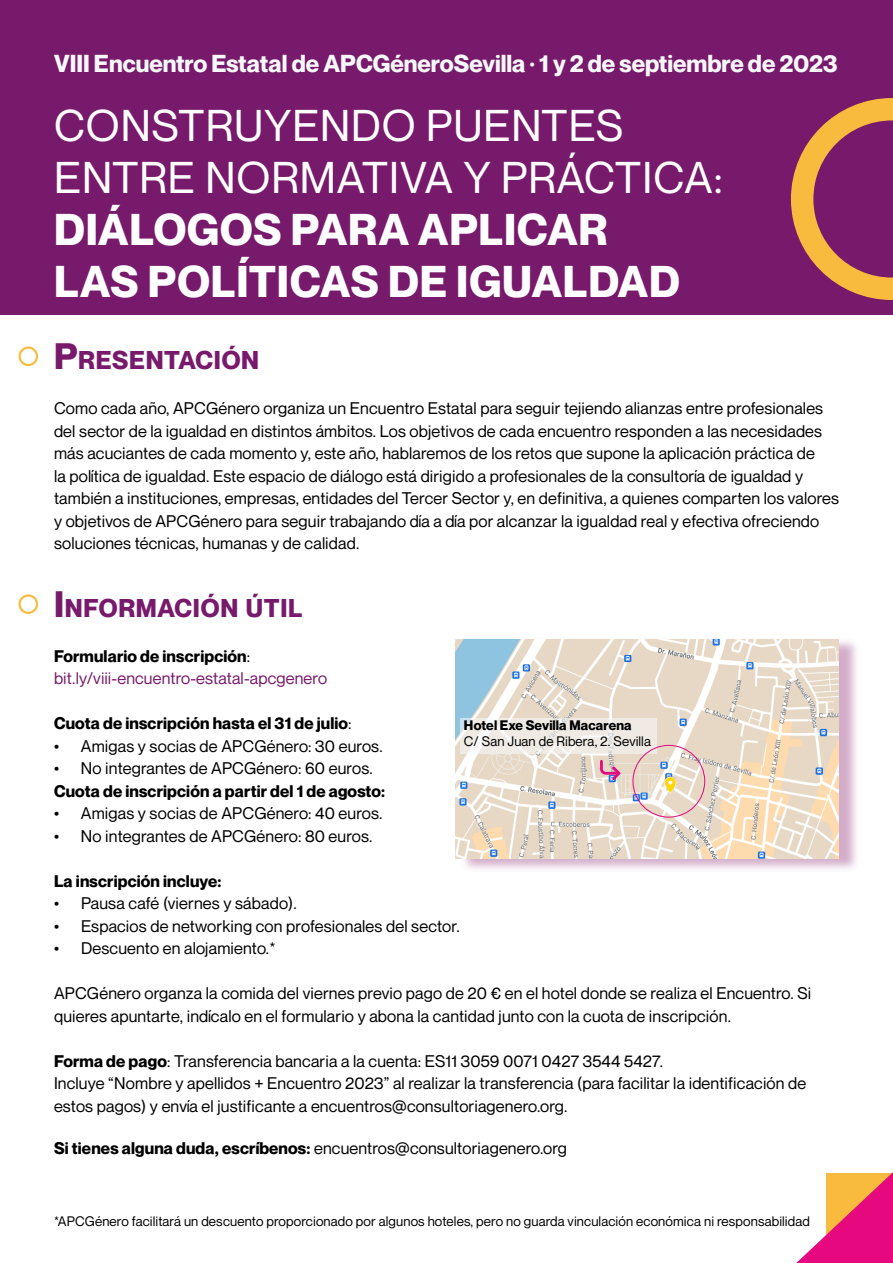
<style>
.page{position:relative;width:893px;height:1263px;background:#fff}
.page>*{position:absolute;margin:0;border:0;box-sizing:border-box;transform-origin:0 0}
.t1{font:43.5px/52.2px "Neue Montreal";letter-spacing:.02em;color:#fff}
.t2{font:700 43.5px/52.2px "Neue Montreal";letter-spacing:.02em;color:#fff}
.t3{font:700 25.2px "Neue Montreal";letter-spacing:.03em;color:#781a6b}
.t4{font:700 24px "Neue Montreal";color:#f7f8fa}
.t5{font:16.5px/22.5px "Neue Montreal";letter-spacing:.01em;color:#000}
.t6{font:700 16.5px "Neue Montreal";letter-spacing:.01em;color:#000}
.t7{font:16.5px/22.5px "Neue Montreal";letter-spacing:.01em;color:#781a6b}
.t8{font:13.5px "Neue Montreal";letter-spacing:.01em;color:#000}
.t9{font:700 13.5px "Neue Montreal";letter-spacing:.01em;color:#000}
.s1{font-size:36px}
.s2{font-weight:700;color:#000}
.s3{color:#000}
.s4{font-weight:400}
.s5{font-weight:700}
</style>
<div class="page">
<div style="left:0;top:0;width:893px;height:315px;background:#781a6b"></div>
<svg style="left:791px;top:98px;width:102px;height:202px"></svg>
<div style="left:19px;top:346px;width:19px;height:20px;border:2px solid #f9bb3d;border-radius:50%"></div>
<div style="left:19px;top:594px;width:19px;height:20px;border:2px solid #f9bb3d;border-radius:50%"></div>
<div style="left:460px;top:637px;width:400px;height:236px;background:#a1518d;opacity:.47"></div>
<img style="left:455px;top:639px;width:383px;height:219px">
<svg style="left:460px;top:718px;width:197px;height:35px;fill:#efeae3"></svg>
<div style="left:632px;top:745px;width:73px;height:72px;border:1px solid #e5087e;border-radius:50%"></div>
<svg style="left:796px;top:1172px;width:97px;height:91px"></svg>
<svg style="left:599px;top:758px;width:24px;height:25px"></svg>
<h3 class="t4" style="left:54px;top:49px;width:785px">VIII Encuentro Estatal de APCGéneroSevilla · 1 y 2 de septiembre de 2023</h3>
<h1 class="t1" style="left:54px;top:100px;width:670px">CONSTRUYENDO PUENTES<br>ENTRE NORMATIVA Y PRÁCTICA:</h1>
<h1 class="t2" style="left:54px;top:204px;width:627px">DIÁLOGOS PARA APLICAR<br>LAS POLÍTICAS DE IGUALDAD</h1>
<h2 class="t3" style="left:54px;top:345px;width:207px"><span class="s1">P</span>RESENTACIÓN</h2>
<p class="t5" style="left:54px;top:397px;width:786px">Como cada año, APCGénero organiza un Encuentro Estatal para seguir tejiendo alianzas entre profesionales del sector de la igualdad en distintos ámbitos. Los objetivos de cada encuentro responden a las necesidades más acuciantes de cada momento y, este año, hablaremos de los retos que supone la aplicación práctica de<br>la política de igualdad. Este espacio de diálogo está dirigido a profesionales de la consultoría de igualdad y también a instituciones, empresas, entidades del Tercer Sector y, en definitiva, a quienes comparten los valores y objetivos de APCGénero para seguir trabajando día a día por alcanzar la igualdad real y efectiva ofreciendo soluciones técnicas, humanas y de calidad.</p>
<h2 class="t3" style="left:54px;top:592px;width:250px"><span class="s1">I</span>NFORMACIÓN ÚTIL</h2>
<p class="t7" style="left:54px;top:644px;width:275px"><span class="s2">Formulario de inscripción</span><span class="s3">: </span>bit.ly/viii-encuentro-estatal-apcgenero</p>
<p class="t6" style="left:54px;top:713px;width:299px">Cuota de inscripción hasta el 31 de julio<span class="s4">:</span></p>
<p class="t5" style="left:54px;top:734px;width:330px">• Amigas y socias de APCGénero: 30 euros.</p>
<p class="t5" style="left:54px;top:757px;width:320px">• No integrantes de APCGénero: 60 euros.</p>
<p class="t6" style="left:54px;top:780px;width:333px">Cuota de inscripción a partir del 1 de agosto:</p>
<p class="t5" style="left:54px;top:802px;width:330px">• Amigas y socias de APCGénero: 40 euros.</p>
<p class="t5" style="left:54px;top:825px;width:320px">• No integrantes de APCGénero: 80 euros.</p>
<p class="t6" style="left:54px;top:870px;width:169px">La inscripción incluye:</p>
<p class="t5" style="left:54px;top:892px;width:244px">• Pausa café (viernes y sábado).</p>
<p class="t5" style="left:54px;top:915px;width:407px">• Espacios de networking con profesionales del sector.</p>
<p class="t5" style="left:54px;top:937px;width:223px">• Descuento en alojamiento.*</p>
<p class="t5" style="left:54px;top:982px;width:759px">APCGénero organza la comida del viernes previo pago de 20 € en el hotel donde se realiza el Encuentro. Si quieres apuntarte, indícalo en el formulario y abona la cantidad junto con la cuota de inscripción.</p>
<p class="t5" style="left:54px;top:1050px;width:754px"><span class="s5">Forma de pago</span>: Transferencia bancaria a la cuenta: ES11 3059 0071 0427 3544 5427.<br>Incluye “Nombre y apellidos + Encuentro 2023” al realizar la transferencia (para facilitar la identificación de estos pagos) y envía el justificante a encuentros@consultoriagenero.org.</p>
<p class="t5" style="left:54px;top:1137px;width:515px"><span class="s5">Si tienes alguna duda, escríbenos:</span> encuentros@consultoriagenero.org</p>
<p class="t9" style="left:464px;top:717px;width:169px">Hotel Exe Sevilla Macarena</p>
<p class="t8" style="left:464px;top:733px;width:188px">C/ San Juan de Ribera, 2. Sevilla</p>
<p class="t8" style="left:54px;top:1213px;width:757px">*APCGénero facilitará un descuento proporcionado por algunos hoteles, pero no guarda vinculación económica ni responsabilidad</p>
</div>
